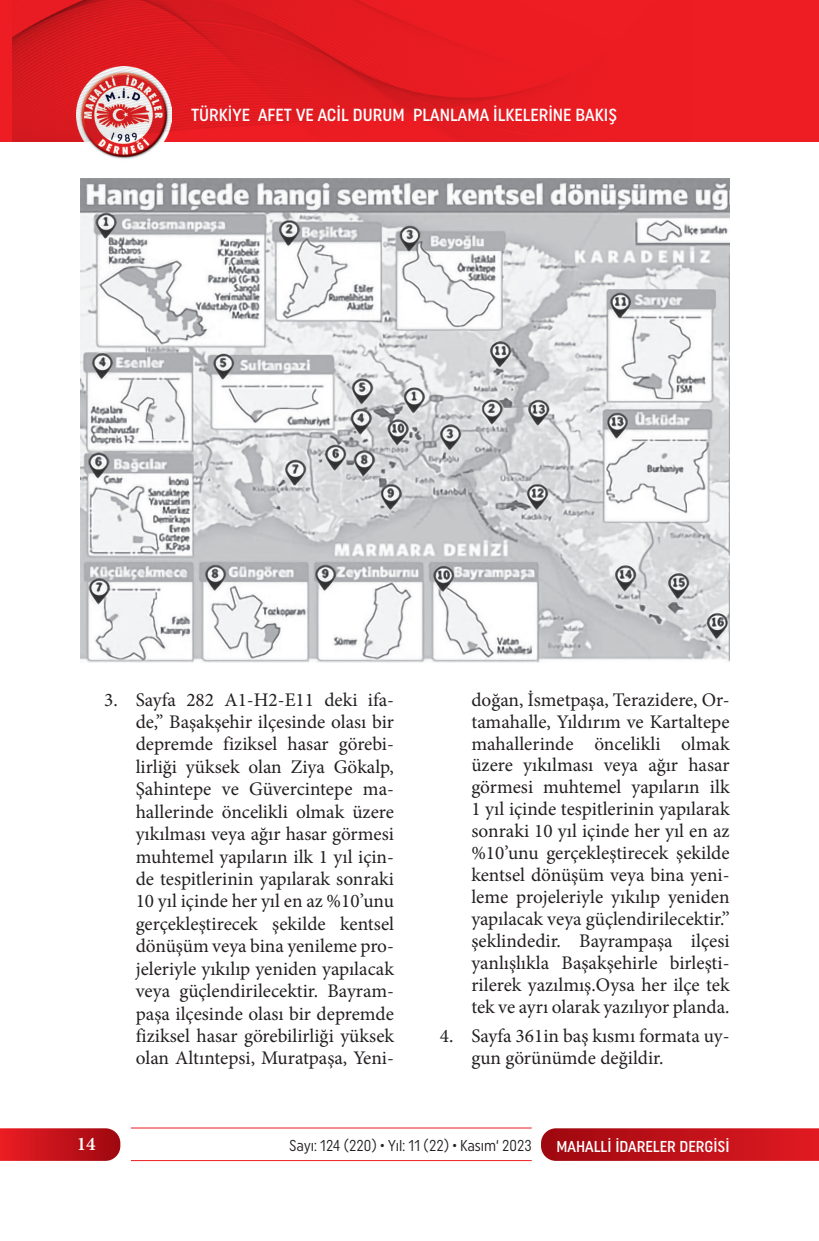
<style>
.page{position:relative;width:819px;height:1241px;background:#fff}
.page>*{position:absolute;margin:0;border:0;box-sizing:border-box;transform-origin:0 0}
.t1{font:19.25px/22.4px "Minion Pro";color:#231f20;text-align:justify}
.t2{font:600 19.25px "Minion Pro";color:#fff}
.t3{font:500 17.5px "Uniform Condensed";color:#fff}
.t4{font:15.75px "Uniform Condensed";color:#231f20;scale:.95 1}
.t5{font:500 15.75px "Uniform Condensed";color:#fff}
</style>
<div class="page">
<svg style="left:541px;top:1128px;width:278px;height:32px;background:#c0151d"></svg>
<svg style="left:0;top:1128px;width:120px;height:32px;background:#c61920"></svg>
<hr style="left:131px;top:1127px;width:400px;height:1px;background:#ee1d23">
<hr style="left:131px;top:1159px;width:400px;height:1px;background:#ee1d23">
<div style="left:0;top:0;width:819px;height:141px;background:#ee1d23"></div>
<img style="left:76px;top:141px;width:96px;height:18px">
<img style="left:13px;top:0;width:550px;height:141px">
<img style="left:81px;top:179px;width:648px;height:483px">
<p class="t3" style="left:191px;top:105px;width:427px">TÜRKİYE AFET VE ACİL DURUM PLANLAMA İLKELERİNE BAKIŞ</p>
<p class="t1" style="left:136px;top:688px;width:260px;text-indent:-31px">3. Sayfa 282 A1-H2-E11 deki ifa&shy;de,’’ Başakşehir ilçesinde olası bir depremde fiziksel hasar görebi&shy;lirliği yüksek olan Ziya Gökalp, Şahintepe ve Güvercintepe ma&shy;hallerinde öncelikli olmak üzere yıkılması veya ağır hasar görmesi muhtemel yapıların ilk 1 yıl için&shy;de tespitlerinin yapılarak sonraki 10 yıl içinde her yıl en az %10’unu gerçekleştirecek şekilde kentsel dönüşüm veya bina yenileme pro&shy;jeleriyle yıkılıp yeniden yapılacak veya güçlendirilecektir. Bayram&shy;paşa ilçesinde olası bir depremde fiziksel hasar görebilirliği yüksek olan Altıntepsi, Muratpaşa, Yeni-</p>
<p class="t1" style="left:471px;top:688px;width:260px;line-height:21.9px">doğan, İsmetpaşa, Terazidere, Or&shy;tamahalle, Yıldırım ve Kartaltepe mahallerinde öncelikli olmak üzere yıkılması veya ağır hasar görmesi muhtemel yapıların ilk 1 yıl içinde tespitlerinin yapılarak sonraki 10 yıl içinde her yıl en az %10’unu gerçekleştirecek şekilde kentsel dönüşüm veya bina yeni&shy;leme projeleriyle yıkılıp yeniden yapılacak veya güçlendirilecektir.’’ şeklindedir. Bayrampaşa ilçesi yanlışlıkla Başakşehirle birleşti&shy;rilerek yazılmış.Oysa her ilçe tek tek ve ayrı olarak yazılıyor planda.</p>
<p class="t1" style="left:471px;top:1025px;width:260px;line-height:21.9px;text-indent:-31px">4. Sayfa 361in baş kısmı formata uy&shy;gun görünümde değildir.</p>
<p class="t2" style="left:77px;top:1130px;width:20px">14</p>
<p class="t4" style="left:289px;top:1136px;width:257px">Sayı: 124 (220) • Yıl: 11 (22) • Kasım‘ 2023</p>
<p class="t5" style="left:556px;top:1136px;width:175px">MAHALLİ İDARELER DERGİSİ</p>
</div>
